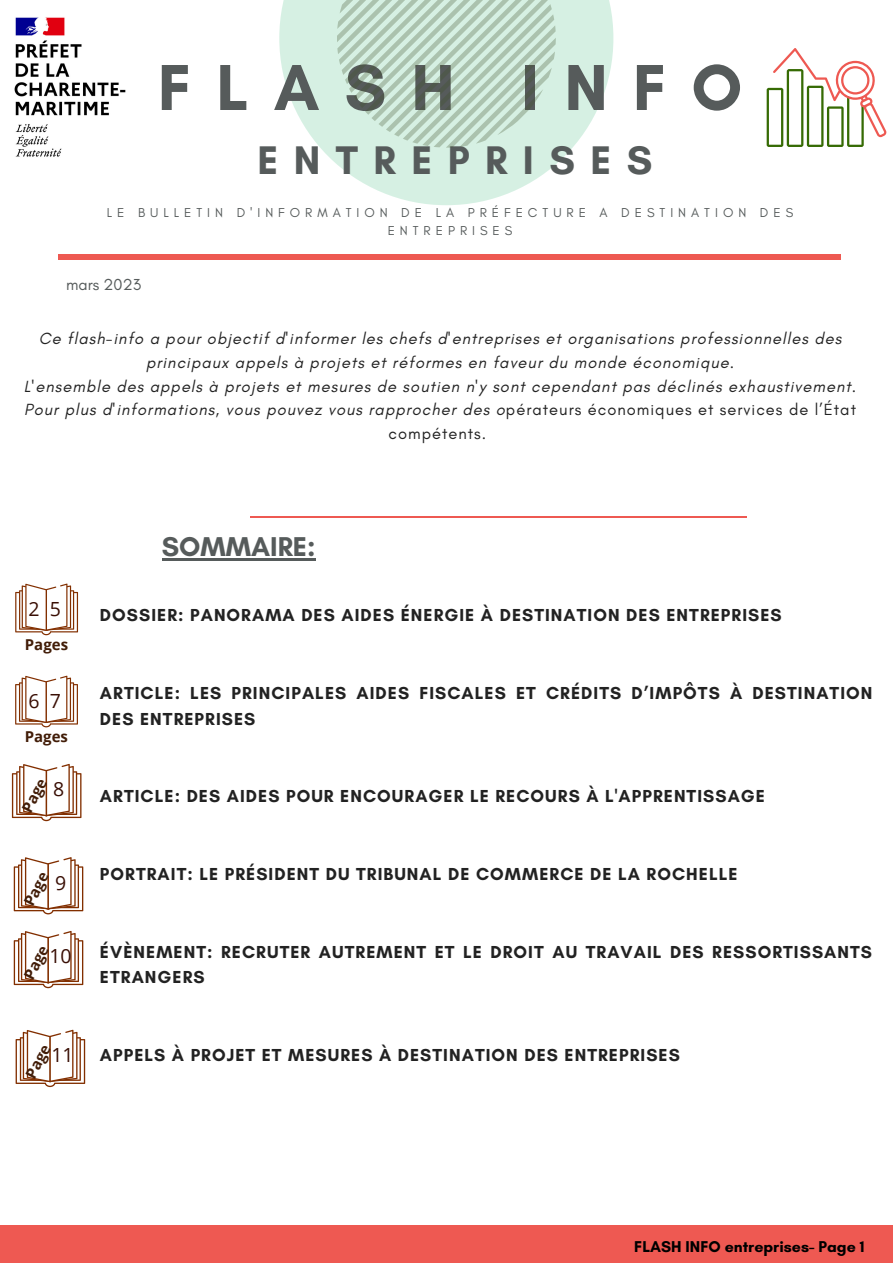
<style>
.page{position:relative;width:893px;height:1264px;background:#fff}
.page>*{position:absolute;margin:0;border:0;box-sizing:border-box;transform-origin:0 0}
.t1{font:700 66.15px "Glacial Indifference";letter-spacing:.38em;color:#565b5b}
.t2{font:700 40.65px "Glacial Indifference";letter-spacing:.38em;color:#565b5b}
.t3{font:700 27.75px "Glacial Indifference";color:#565b5b}
.t4{font:19.5px "Open Sans";color:#390e04}
.t5{font:700 17.7px/25.8px "Glacial Indifference";letter-spacing:.06em;color:#222}
.t6{font:italic 16.5px/23.5px "Glacial Indifference";letter-spacing:.06em;color:#222;text-align:center}
.t7{font:16.2px "Glacial Indifference";color:#565b5b}
.t8{font:700 15.9px "Glacial Indifference";color:#000}
.t9{font:700 15px "Open Sans";color:#421d08}
.t10{font:13.2px/18px "Glacial Indifference";letter-spacing:.38em;color:#565b5b;text-align:center}
.s1{font-style:normal}
</style>
<div class="page">
<svg style="left:279px;top:0;width:334px;height:205px;fill:#d6f0e3"></svg>
<svg style="left:337px;top:0;width:219px;height:148px;background:#c4dccc"></svg>
<div style="left:58px;top:254px;width:783px;height:6px;background:#ee5952"></div>
<div style="left:0;top:1224px;width:892px;height:38px;background:#ee5952"></div>
<hr style="left:251px;top:516px;width:495px;height:1px;background:#ee5952">
<img style="left:14px;top:17px;width:112px;height:140px">
<svg style="left:15px;top:583px;width:63px;height:52px"></svg>
<svg style="left:766px;top:48px;width:120px;height:99px"></svg>
<hr style="left:162px;top:558px;width:154px;height:3px;background:#565b5b">
<svg style="left:12px;top:763px;width:69px;height:58px"></svg>
<svg style="left:14px;top:857px;width:69px;height:57px"></svg>
<svg style="left:14px;top:931px;width:69px;height:57px"></svg>
<svg style="left:15px;top:675px;width:63px;height:52px"></svg>
<svg style="left:16px;top:1029px;width:69px;height:58px"></svg>
<h1 class="t1" style="left:158px;top:47px;width:586px">FLASH INFO</h1>
<h2 class="t2" style="left:257px;top:135px;width:396px">ENTREPRISES</h2>
<p class="t10" style="left:107px;top:204px;width:687px">LE BULLETIN D'INFORMATION DE LA PRÉFECTURE A DESTINATION DES<br>ENTREPRISES</p>
<p class="t7" style="left:66px;top:274px;width:76px">mars 2023</p>
<p class="t6" style="left:24px;top:327px;width:833px">Ce flash-info a pour objectif d'informer les chefs d'entreprises et organisations professionnelles des principaux appels à projets et réformes en faveur du monde économique.<br>L'ensemble des appels à projets et mesures de soutien n'y sont cependant pas déclinés exhaustivement.<br>Pour plus d'informations, vous pouvez vous rapprocher des o<span class="s1">pérateurs économiques et services de l’État compétents.</span></p>
<p class="t4" style="left:29px;top:595px;width:34px">2 5</p>
<p class="t9" style="left:25px;top:633px;width:45px">Pages</p>
<p class="t4" style="left:29px;top:687px;width:34px">6 7</p>
<p class="t9" style="left:25px;top:725px;width:45px">Pages</p>
<p class="t9" style="left:17px;top:806px;width:37px;rotate:-62deg">Page</p>
<p class="t4" style="left:53px;top:775px;width:13px">8</p>
<p class="t9" style="left:18px;top:899px;width:37px;rotate:-62deg">Page</p>
<p class="t4" style="left:55px;top:868px;width:13px">9</p>
<p class="t9" style="left:18px;top:973px;width:37px;rotate:-62deg">Page</p>
<p class="t4" style="left:49px;top:942px;width:24px">10</p>
<p class="t9" style="left:20px;top:1072px;width:37px;rotate:-62deg">Page</p>
<p class="t4" style="left:51px;top:1041px;width:24px">11</p>
<h3 class="t3" style="left:162px;top:530px;width:155px">SOMMAIRE:</h3>
<p class="t5" style="left:100px;top:602px;width:683px">DOSSIER: PANORAMA DES AIDES ÉNERGIE À DESTINATION DES ENTREPRISES</p>
<p class="t5" style="left:100px;top:679px;width:774px">ARTICLE: LES PRINCIPALES AIDES FISCALES ET CRÉDITS D’IMPÔTS À DESTINATION<br>DES ENTREPRISES</p>
<p class="t5" style="left:100px;top:783px;width:666px">ARTICLE: DES AIDES POUR ENCOURAGER LE RECOURS À L'APPRENTISSAGE</p>
<p class="t5" style="left:100px;top:860px;width:639px">PORTRAIT: LE PRÉSIDENT DU TRIBUNAL DE COMMERCE DE LA ROCHELLE</p>
<p class="t5" style="left:100px;top:938px;width:773px">ÉVÈNEMENT: RECRUTER AUTREMENT ET LE DROIT AU TRAVAIL DES RESSORTISSANTS<br>ETRANGERS</p>
<p class="t5" style="left:100px;top:1041px;width:581px">APPELS À PROJET ET MESURES À DESTINATION DES ENTREPRISES</p>
<p class="t8" style="left:634px;top:1236px;width:232px">FLASH INFO entreprises- Page 1</p>
</div>
